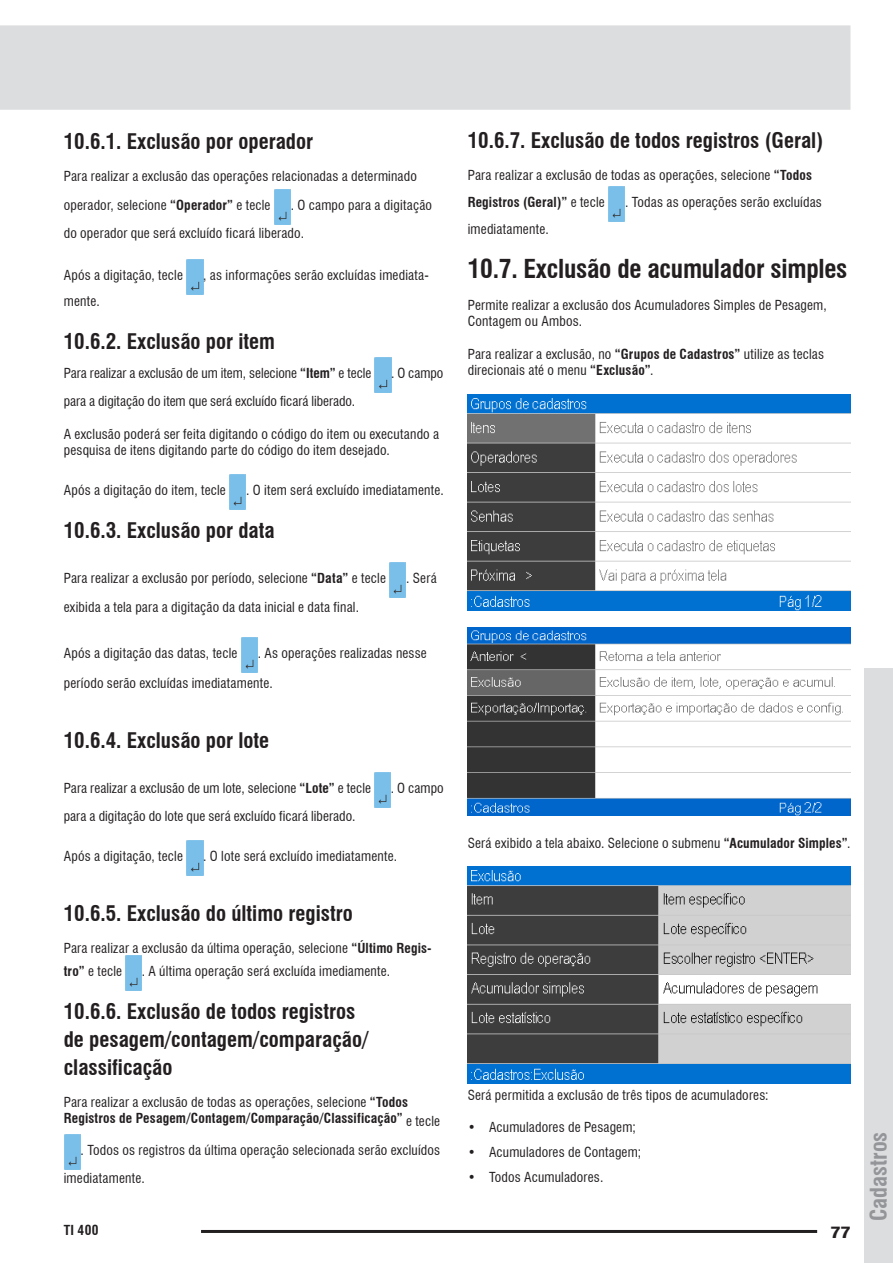
<style>
.page{position:relative;width:893px;height:1263px;background:#fff}
.page>*{position:absolute;margin:0;border:0;box-sizing:border-box;transform-origin:0 0}
.t1{font:700 condensed 25.5px "Swiss 721 BT";letter-spacing:-.01em;color:#231f20}
.t2{font:700 condensed 22.5px "Swiss 721 BT";color:#939598}
.t3{font:700 condensed 21px/27.6px "Swiss 721 BT";color:#231f20}
.t4{font:800 16.5px "Swiss 721 BT";color:#231f20}
.Texto{font:condensed 13.5px/28.5px "Swiss 721 BT";letter-spacing:.015em;color:#231f20}
.Texto-2{font:700 condensed 13.5px/16.2px "Swiss 721 BT";letter-spacing:.01em;color:#231f20}
.s1{font-weight:700}
.s2{font-weight:400}
</style>
<div class="page">
<div style="left:0;top:25px;width:850px;height:85px;background:#dcdddf"></div>
<div style="left:864px;top:668px;width:29px;height:595px;background:#dcdddf"></div>
<hr style="left:201px;top:1230px;width:616px;height:3px;background:#231f20">
<img style="left:274px;top:190px;width:17px;height:34px">
<img style="left:187px;top:260px;width:16px;height:35px">
<img style="left:375px;top:358px;width:16px;height:34px">
<img style="left:230px;top:474px;width:16px;height:35px">
<img style="left:390px;top:563px;width:16px;height:35px">
<img style="left:241px;top:638px;width:16px;height:34px">
<img style="left:375px;top:772px;width:16px;height:35px">
<img style="left:187px;top:840px;width:16px;height:35px">
<img style="left:126px;top:956px;width:16px;height:34px">
<img style="left:64px;top:1134px;width:16px;height:35px">
<img style="left:609px;top:187px;width:16px;height:35px">
<img style="left:468px;top:394px;width:382px;height:217px">
<img style="left:468px;top:627px;width:382px;height:188px">
<img style="left:468px;top:867px;width:382px;height:216px">
<p class="t3" style="left:64px;top:128px;width:251px">10.6.1. Exclusão por operador</p>
<p class="Texto" style="left:64px;top:162px;width:355px">Para realizar a exclusão das operações relacionadas a determinado operador, selecione <span class="s1">“Operador”</span> e tecle</p>
<p class="Texto" style="left:64px;top:191px;width:370px;text-indent:227px">. O campo para a digitação do operador que será excluído ficará liberado.</p>
<p class="Texto" style="left:64px;top:261px;width:121px">Após a digitação, tecle</p>
<p class="Texto" style="left:203px;top:261px;width:227px">, as informações serão excluídas imediata-</p>
<p class="Texto" style="left:64px;top:286px;width:38px">mente.</p>
<p class="t3" style="left:64px;top:328px;width:213px">10.6.2. Exclusão por item</p>
<p class="Texto" style="left:64px;top:359px;width:309px">Para realizar a exclusão de um item, selecione <span class="s1">“Item”</span> e tecle</p>
<p class="Texto" style="left:391px;top:359px;width:54px">. O campo</p>
<p class="Texto" style="left:64px;top:387px;width:293px">para a digitação do item que será excluído ficará liberado.</p>
<p class="Texto" style="left:64px;top:426px;width:377px;line-height:16.2px">A exclusão poderá ser feita digitando o código do item ou executando a pesquisa de itens digitando parte do código do item desejado.</p>
<p class="Texto" style="left:64px;top:475px;width:164px">Após a digitação do item, tecle</p>
<p class="Texto" style="left:246px;top:475px;width:199px">. O item será excluído imediatamente.</p>
<p class="t3" style="left:64px;top:517px;width:212px">10.6.3. Exclusão por data</p>
<p class="Texto" style="left:64px;top:564px;width:324px">Para realizar a exclusão por período, selecione <span class="s1">“Data”</span> e tecle</p>
<p class="Texto" style="left:406px;top:564px;width:32px">. Será</p>
<p class="Texto" style="left:64px;top:592px;width:297px">exibida a tela para a digitação da data inicial e data final.</p>
<p class="Texto" style="left:64px;top:639px;width:175px">Após a digitação das datas, tecle</p>
<p class="Texto" style="left:258px;top:639px;width:171px">. As operações realizadas nesse</p>
<p class="Texto" style="left:64px;top:669px;width:210px">período serão excluídas imediatamente.</p>
<p class="t3" style="left:64px;top:726px;width:207px">10.6.4. Exclusão por lote</p>
<p class="Texto" style="left:64px;top:773px;width:309px">Para realizar a exclusão de um lote, selecione <span class="s1">“Lote”</span> e tecle</p>
<p class="Texto" style="left:391px;top:773px;width:54px">. O campo</p>
<p class="Texto" style="left:64px;top:802px;width:293px">para a digitação do lote que será excluído ficará liberado.</p>
<p class="Texto" style="left:64px;top:841px;width:121px">Após a digitação, tecle</p>
<p class="Texto" style="left:203px;top:841px;width:196px">. O lote será excluído imediatamente.</p>
<p class="t3" style="left:64px;top:899px;width:291px">10.6.5. Exclusão do último registro</p>
<p class="Texto" style="left:64px;top:937px;width:369px;line-height:22.6px">Para realizar a exclusão da última operação, selecione <span class="s1">“Último Regis&shy;tro”</span> e tecle</p>
<p class="Texto" style="left:142px;top:956px;width:250px">. A última operação será excluída imediamente.</p>
<p class="t3" style="left:64px;top:998px;width:306px">10.6.6. Exclusão de todos registros de pesagem/contagem/comparação/ classificação</p>
<p class="Texto-2" style="left:64px;top:1094px;width:378px"><span class="s2">Para realizar a exclusão de todas as operações, selecione</span> “Todos<br>Registros de Pesagem/Contagem/Comparação/Classificação” <span class="s2">e tecle</span></p>
<p class="Texto" style="left:64px;top:1135px;width:378px;text-indent:17px">. Todos os registros da última operação selecionada serão excluídos imediatamente.</p>
<p class="t3" style="left:468px;top:126px;width:357px">10.6.7. Exclusão de todos registros (Geral)</p>
<p class="Texto" style="left:468px;top:162px;width:346px;line-height:27px">Para realizar a exclusão de todas as operações, selecione <span class="s1">“Todos<br>Registros (Geral)”</span> e tecle</p>
<p class="Texto" style="left:625px;top:188px;width:198px">. Todas as operações serão excluídas</p>
<p class="Texto" style="left:468px;top:215px;width:82px">imediatamente.</p>
<p class="t1" style="left:468px;top:253px;width:381px">10.7. Exclusão de acumulador simples</p>
<p class="Texto" style="left:468px;top:297px;width:361px;line-height:16.2px">Permite realizar a exclusão dos Acumuladores Simples de Pesagem,<br>Contagem ou Ambos.</p>
<p class="Texto" style="left:468px;top:346px;width:358px;line-height:16.2px">Para realizar a exclusão, no <span class="s1">“Grupos de Cadastros”</span> utilize as teclas direcionais até o menu <span class="s1">“Exclusão”</span>.</p>
<p class="Texto" style="left:468px;top:829px;width:384px">Será exibido a tela abaixo. Selecione o submenu <span class="s1">“Acumulador Simples”</span>.</p>
<p class="Texto" style="left:468px;top:1080px;width:302px">Será permitida a exclusão de três tipos de acumuladores:</p>
<p class="Texto" style="left:468px;top:1113px;width:170px">• Acumuladores de Pesagem;</p>
<p class="Texto" style="left:468px;top:1138px;width:175px">• Acumuladores de Contagem;</p>
<p class="Texto" style="left:468px;top:1162px;width:137px">• Todos Acumuladores.</p>
<p class="Texto-2" style="left:64px;top:1222px;width:36px">TI 400</p>
<p class="t4" style="left:831px;top:1222px;width:21px">77</p>
<h2 class="t2" style="left:865px;top:1221px;width:91px;rotate:-90deg">Cadastros</h2>
</div>
